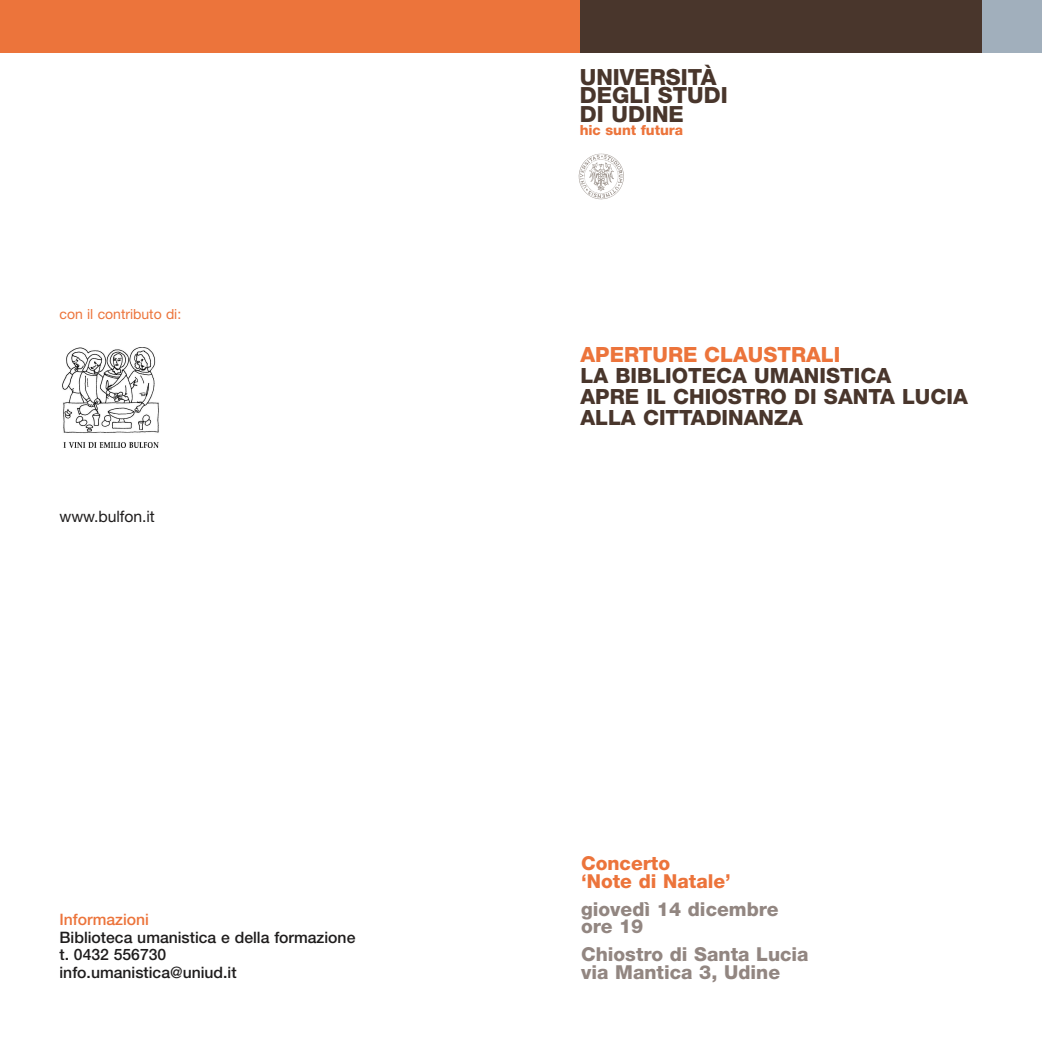
<style>
.page{position:relative;width:1042px;height:1042px;background:#fff}
.page>*{position:absolute;margin:0;border:0;box-sizing:border-box;transform-origin:0 0}
.t1{font:800 22.4px/18.7px "Helvetica Neue";color:#49362c}
.t2{font:800 21px/21px "Helvetica Neue";color:#49362c}
.t3{font:800 21px "Helvetica Neue";color:#ec743b}
.t4{font:800 19.25px/17.8px "Helvetica Neue";color:#928681}
.t5{font:800 19.25px/17.8px "Helvetica Neue";color:#ec743b}
.t6{font:500 15.75px/17.5px "Helvetica Neue";color:#1f1d1d}
.t7{font:15.75px "Helvetica Neue";letter-spacing:-.005em;color:#1f1d1d}
.t8{font:500 15.75px "Helvetica Neue";color:#ec743b}
.t9{font:14px "Helvetica Neue";color:#ec743b}
.t10{font:800 14px "Helvetica Neue";letter-spacing:-.005em;color:#ec743b}
</style>
<div class="page">
<div style="left:0;top:0;width:676px;height:53px;background:#ec743b"></div>
<div style="left:920px;top:0;width:122px;height:53px;background:#a1afbc"></div>
<img style="left:578px;top:153px;width:46px;height:47px">
<div style="left:580px;top:0;width:402px;height:53px;background:#49362c"></div>
<img style="left:62px;top:347px;width:97px;height:100px">
<p class="t9" style="left:60px;top:309px;width:123px">con il contributo di:</p>
<p class="t7" style="left:60px;top:510px;width:97px">www.bulfon.it</p>
<p class="t8" style="left:59px;top:914px;width:91px">Informazioni</p>
<p class="t6" style="left:59px;top:930px;width:297px">Biblioteca umanistica e della formazione t. 0432 556730<br>info.umanistica@uniud.it</p>
<h1 class="t1" style="left:580px;top:69px;width:149px">UNIVERSITÀ<br>DEGLI STUDI<br>DI UDINE</h1>
<p class="t10" style="left:580px;top:125px;width:105px">hic sunt futura</p>
<h2 class="t3" style="left:580px;top:347px;width:261px">APERTURE CLAUSTRALI</h2>
<h2 class="t2" style="left:580px;top:367px;width:389px">LA BIBLIOTECA UMANISTICA<br>APRE IL CHIOSTRO DI SANTA LUCIA<br>ALLA CITTADINANZA</h2>
<p class="t5" style="left:581px;top:856px;width:151px">Concerto<br>‘Note di Natale’</p>
<p class="t4" style="left:581px;top:901px;width:199px">giovedì 14 dicembre ore 19</p>
<p class="t4" style="left:581px;top:947px;width:229px">Chiostro di Santa Lucia via Mantica 3, Udine</p>
</div>
